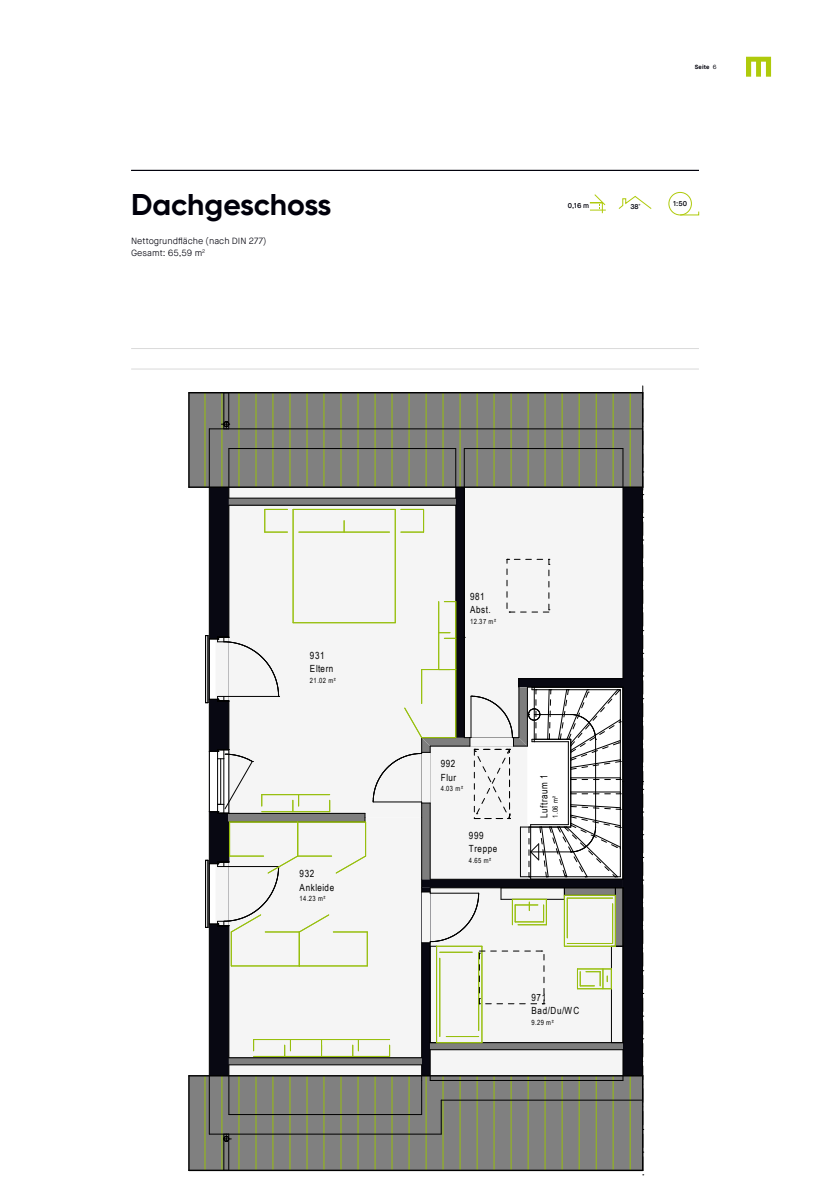
<style>
.page{position:relative;width:828px;height:1191px;background:#fff}
.page>*{position:absolute;margin:0;border:0;box-sizing:border-box;transform-origin:0 0}
.t1{font:700 30px "Gilroy";letter-spacing:-.005em;color:#00000b}
.t2{font:9.9px/13.3px "Arial Narrow";letter-spacing:.065em;color:#000}
.t3{font:300 9px/12px "Maison Neue";color:#00000b}
.t4{font:7.1px "Arial Narrow";letter-spacing:.07em;color:#000}
.t5{font:600 7px "Maison Neue";color:#00000b}
.t6{font:700 6px "Maison Neue";letter-spacing:.01em;color:#00000b}
.s1{font-weight:400}
</style>
<div class="page">
<div style="left:668px;top:192px;width:24px;height:23px;border:1px solid #afca0b;border-radius:50%"></div>
<svg style="left:679px;top:211px;width:20px;height:5px"></svg>
<hr style="left:131px;top:170px;width:568px;height:1px;background:#00000b">
<hr style="left:131px;top:348px;width:568px;height:1px;background:#dadada">
<hr style="left:131px;top:369px;width:568px;height:1px;background:#dadada">
<div style="left:189px;top:1075px;width:454px;height:95px;background:#808080"></div>
<hr style="left:205px;top:1075px;width:1px;height:95px;background:#97bf0d">
<div style="left:189px;top:393px;width:454px;height:94px;background:#808080"></div>
<hr style="left:205px;top:393px;width:1px;height:94px;background:#97bf0d">
<hr style="left:205px;top:635px;width:1px;height:67px;background:#000">
<hr style="left:205px;top:860px;width:1px;height:67px;background:#000">
<svg style="left:206px;top:386px;width:438px;height:789px"></svg>
<hr style="left:189px;top:1169px;width:454px;height:2px;background:#010101">
<hr style="left:642px;top:1075px;width:1px;height:95px;background:#010101">
<hr style="left:189px;top:1075px;width:454px;height:1px;background:#010101">
<hr style="left:188px;top:1075px;width:2px;height:95px;background:#010101">
<hr style="left:189px;top:486px;width:454px;height:2px;background:#010101">
<hr style="left:642px;top:393px;width:1px;height:94px;background:#010101">
<hr style="left:189px;top:392px;width:454px;height:1px;background:#010101">
<hr style="left:188px;top:393px;width:2px;height:94px;background:#010101">
<svg style="left:618px;top:195px;width:34px;height:14px"></svg>
<svg style="left:590px;top:194px;width:16px;height:19px"></svg>
<svg style="left:746px;top:57px;width:25px;height:20px"></svg>
<h1 class="t1" style="left:131px;top:186px;width:202px">Dachgeschoss</h1>
<p class="t3" style="left:131px;top:235px;width:137px">Nettogrundfläche (nach DIN 277)<br>Gesamt: 65,59 m<sup>2</sup></p>
<p class="t6" style="left:695px;top:63px;width:23px">Seite <span class="s1">6</span></p>
<p class="t5" style="left:568px;top:201px;width:23px">0,16 m</p>
<p class="t5" style="left:630px;top:202px;width:12px">38<span class="s1">˚</span></p>
<p class="t5" style="left:673px;top:199px;width:15px">1:50</p>
<p class="t2" style="left:310px;top:648px;width:25px">931<br>Eltern</p>
<p class="t4" style="left:310px;top:675px;width:27px">21.02 m²</p>
<p class="t2" style="left:299px;top:867px;width:36px">932<br>Ankleide</p>
<p class="t4" style="left:299px;top:893px;width:27px">14.23 m²</p>
<p class="t2" style="left:470px;top:589px;width:22px">981<br>Abst.</p>
<p class="t4" style="left:470px;top:616px;width:27px">12.37 m²</p>
<p class="t2" style="left:441px;top:756px;width:17px">992<br>Flur</p>
<p class="t4" style="left:441px;top:783px;width:24px">4.03 m²</p>
<p class="t2" style="left:537px;top:818px;width:45px;rotate:-90deg">Luftraum 1</p>
<p class="t4" style="left:550px;top:818px;width:24px;rotate:-90deg">1.06 m²</p>
<p class="t2" style="left:469px;top:828px;width:30px">999<br>Treppe</p>
<p class="t4" style="left:469px;top:855px;width:24px">4.65 m²</p>
<p class="t2" style="left:531px;top:990px;width:49px">971<br>Bad/Du/WC</p>
<p class="t4" style="left:531px;top:1017px;width:24px">9.29 m²</p>
</div>
